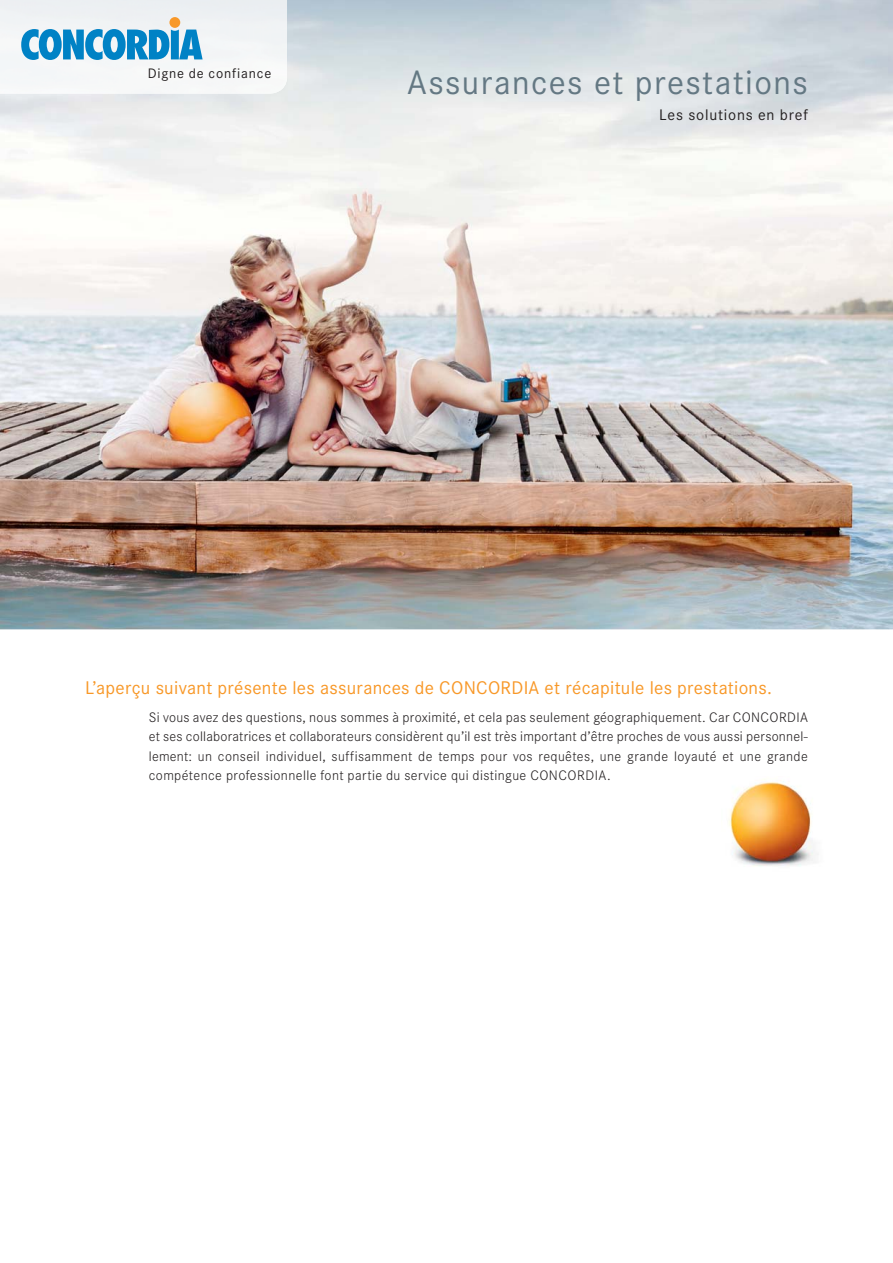
<style>
.page{position:relative;width:893px;height:1263px;background:#fff}
.page>*{position:absolute;margin:0;border:0;box-sizing:border-box;transform-origin:0 0}
.t1{font:33px "Corporate SBQ";letter-spacing:.045em;color:#647883}
.t2{font:18px "Corporate SBQ";letter-spacing:.015em;color:#f89828}
.t3{font:15px "Corporate SBQ";letter-spacing:.055em;color:#231f20}
.t4{font:300 13.5px/19.5px "Corporate SBQ";letter-spacing:.03em;color:#231f20;text-align:justify}
.t5{font:13.5px "Corporate SBQ";letter-spacing:.06em;color:#231f20}
</style>
<div class="page">
<img style="left:0;top:0;width:893px;height:629px">
<img style="left:728px;top:779px;width:90px;height:87px">
<div style="left:0;top:0;width:287px;height:94px;background:#f3f6f7"></div>
<svg style="left:21px;top:29px;width:182px;height:31px"></svg>
<div style="left:169px;top:17px;width:11px;height:11px;background:#f89828;border-radius:50%"></div>
<p class="t5" style="left:148px;top:67px;width:125px">Digne de confiance</p>
<h1 class="t1" style="left:407px;top:67px;width:402px">Assurances et prestations</h1>
<p class="t3" style="left:659px;top:108px;width:150px">Les solutions en bref</p>
<h2 class="t2" style="left:85px;top:679px;width:688px">L’aperçu suivant présente les assurances de CONCORDIA et récapitule les prestations.</h2>
<p class="t4" style="left:149px;top:709px;width:661px">Si vous avez des questions, nous sommes à proximité, et cela pas seulement géographiquement. Car CONCORDIA et ses collaboratrices et collaborateurs considèrent qu’il est très important d’être proches de vous aussi personnel&shy;lement: un conseil individuel, suffisamment de temps pour vos requêtes, une grande loyauté et une grande compétence professionnelle font partie du service qui distingue CONCORDIA.</p>
</div>
